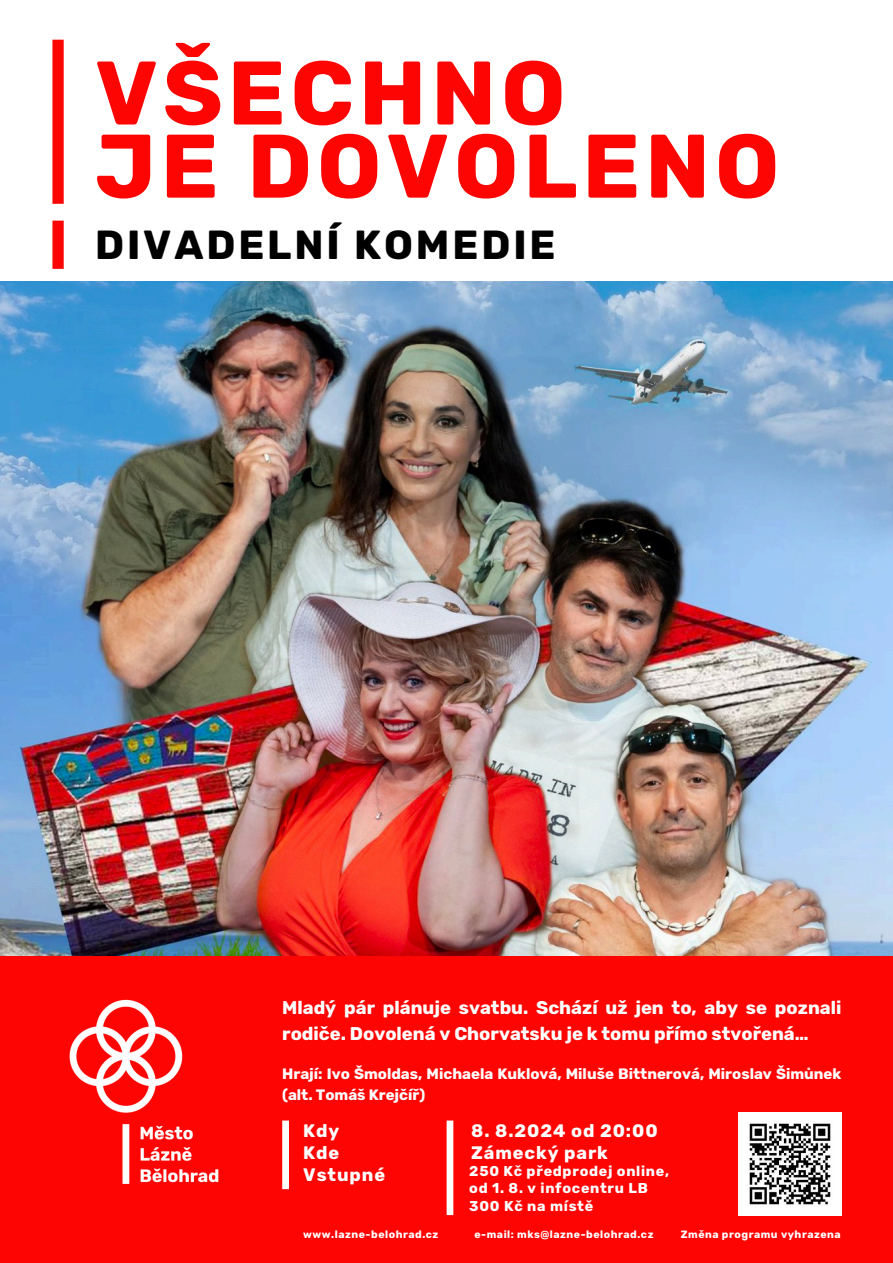
<style>
.page{position:relative;width:893px;height:1263px;background:#fff}
.page>*{position:absolute;margin:0;border:0;box-sizing:border-box;transform-origin:0 0}
.t1{font:700 90px/73.1px "Rubik";letter-spacing:.055em;color:#fd0503}
.t2{font:700 40.42px "Rubik";letter-spacing:.07em;color:#000}
.t3{font:700 18.38px/25.8px "Rubik";color:#fff}
.t4{font:700 18px "Rubik";letter-spacing:.05em;color:#fff}
.t5{font:700 15px/21.1px "Rubik";color:#fff}
.t6{font:700 14.25px/17.4px "Rubik";letter-spacing:.05em;color:#fff}
.t7{font:700 10.5px "Rubik";letter-spacing:.05em;color:#fff}
</style>
<div class="page">
<img style="left:0;top:282px;width:893px;height:674px">
<div style="left:0;top:956px;width:893px;height:307px;background:#fd0503"></div>
<div style="left:52px;top:40px;width:12px;height:164px;background:#fd0503"></div>
<img style="left:69px;top:999px;width:220px;height:191px">
<div style="left:446px;top:1120px;width:7px;height:95px;background:#fff"></div>
<div style="left:282px;top:1120px;width:7px;height:69px;background:#fff"></div>
<div style="left:52px;top:221px;width:12px;height:48px;background:#fd0503"></div>
<img style="left:739px;top:1112px;width:102px;height:103px">
<h4 class="t1" style="left:95px;top:57px;width:686px">VŠECHNO<br>JE DOVOLENO</h4>
<p class="t2" style="left:95px;top:221px;width:462px">DIVADELNÍ KOMEDIE</p>
<h1 class="t3" style="left:282px;top:995px;width:560px">Mladý pár plánuje svatbu. Schází už jen to, aby se poznali rodiče. Dovolená v Chorvatsku je k tomu přímo stvořená…</h1>
<h2 class="t5" style="left:282px;top:1063px;width:560px">Hrají: Ivo Šmoldas, Michaela Kuklová, Miluše Bittnerová, Miroslav Šimůnek (alt. Tomáš Krejčíř)</h2>
<h3 class="t4" style="left:303px;top:1120px;width:38px">Kdy</h3>
<h3 class="t4" style="left:471px;top:1120px;width:188px">8. 8.2024 od 20:00</h3>
<h3 class="t4" style="left:303px;top:1142px;width:37px">Kde</h3>
<h3 class="t4" style="left:471px;top:1142px;width:138px">Zámecký park</h3>
<h3 class="t4" style="left:303px;top:1164px;width:83px">Vstupné</h3>
<p class="t6" style="left:469px;top:1162px;width:201px">250 Kč předprodej online, od 1. 8. v infocentru LB<br>300 Kč na místě</p>
<p class="t7" style="left:303px;top:1228px;width:137px">www.lazne-belohrad.cz</p>
<p class="t7" style="left:474px;top:1228px;width:180px">e-mail: mks@lazne-belohrad.cz</p>
<h3 class="t7" style="left:681px;top:1228px;width:161px">Změna programu vyhrazena</h3>
</div>
